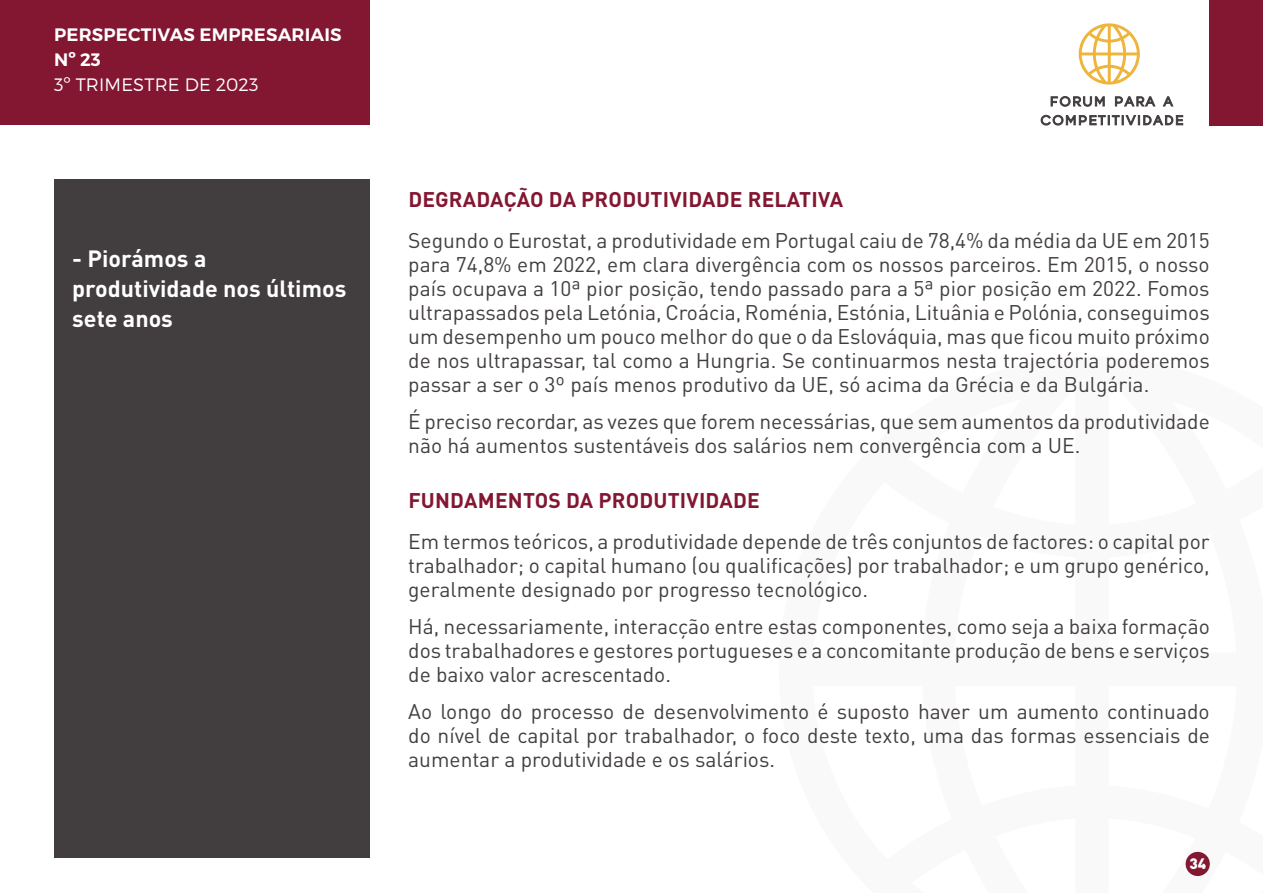
<style>
.page{position:relative;width:1263px;height:893px;background:#fff}
.page>*{position:absolute;margin:0;border:0;box-sizing:border-box;transform-origin:0 0}
.t1{font:700 23.25px/30px "DIN Pro";color:#fff}
.t2{font:21px/24px "DIN Pro";color:#423e40;text-align:justify}
.t3{font:700 21px "DIN Pro";letter-spacing:.01em;color:#831732}
.t4{font:600 18px/25.2px "Montserrat";letter-spacing:.01em;color:#fff}
.t5{font:300 18px "Montserrat";letter-spacing:.01em;color:#fff}
.t6{font:900 15px "DIN Pro";color:#fff}
</style>
<div class="page">
<div style="left:54px;top:179px;width:316px;height:678px;background:#423e40"></div>
<div style="left:0;top:0;width:370px;height:125px;background:#831732"></div>
<div style="left:1210px;top:0;width:53px;height:125px;background:#831732"></div>
<svg style="left:1079px;top:23px;width:61px;height:62px"></svg>
<svg style="left:1050px;top:96px;width:55px;height:11px"></svg>
<svg style="left:1115px;top:96px;width:41px;height:11px"></svg>
<svg style="left:1162px;top:96px;width:12px;height:11px"></svg>
<svg style="left:1040px;top:114px;width:143px;height:12px"></svg>
<div style="left:1185px;top:852px;width:25px;height:24px;background:#831832;border-radius:50%"></div>
<p class="t4" style="left:54px;top:22px;width:289px">PERSPECTIVAS EMPRESARIAIS<br>Nº 23</p>
<p class="t5" style="left:54px;top:74px;width:206px">3º TRIMESTRE DE 2023</p>
<p class="t1" style="left:72px;top:242px;width:276px">- Piorámos a produtividade nos últimos sete anos</p>
<p class="t3" style="left:408px;top:185px;width:436px">DEGRADAÇÃO DA PRODUTIVIDADE RELATIVA</p>
<p class="t2" style="left:408px;top:227px;width:803px">Segundo o Eurostat, a produtividade em Portugal caiu de 78,4% da média da UE em 2015 para 74,8% em 2022, em clara divergência com os nossos parceiros. Em 2015, o nosso país ocupava a 10ª pior posição, tendo passado para a 5ª pior posição em 2022. Fomos ultrapassados pela Letónia, Croácia, Roménia, Estónia, Lituânia e Polónia, conseguimos um desempenho um pouco melhor do que o da Eslováquia, mas que ficou muito próximo de nos ultrapassar, tal como a Hungria. Se continuarmos nesta trajectória poderemos passar a ser o 3º país menos produtivo da UE, só acima da Grécia e da Bulgária.</p>
<p class="t2" style="left:408px;top:408px;width:803px">É preciso recordar, as vezes que forem necessárias, que sem aumentos da produtividade não há aumentos sustentáveis dos salários nem convergência com a UE.</p>
<p class="t3" style="left:408px;top:486px;width:353px">FUNDAMENTOS DA PRODUTIVIDADE</p>
<p class="t2" style="left:408px;top:529px;width:803px">Em termos teóricos, a produtividade depende de três conjuntos de factores: o capital por trabalhador; o capital humano (ou qualificações) por trabalhador; e um grupo genérico, geralmente designado por progresso tecnológico.</p>
<p class="t2" style="left:408px;top:613px;width:803px">Há, necessariamente, interacção entre estas componentes, como seja a baixa formação dos trabalhadores e gestores portugueses e a concomitante produção de bens e serviços de baixo valor acrescentado.</p>
<p class="t2" style="left:408px;top:698px;width:803px">Ao longo do processo de desenvolvimento é suposto haver um aumento continuado do nível de capital por trabalhador, o foco deste texto, uma das formas essenciais de aumentar a produtividade e os salários.</p>
<p class="t6" style="left:1189px;top:853px;width:18px">34</p>
</div>
